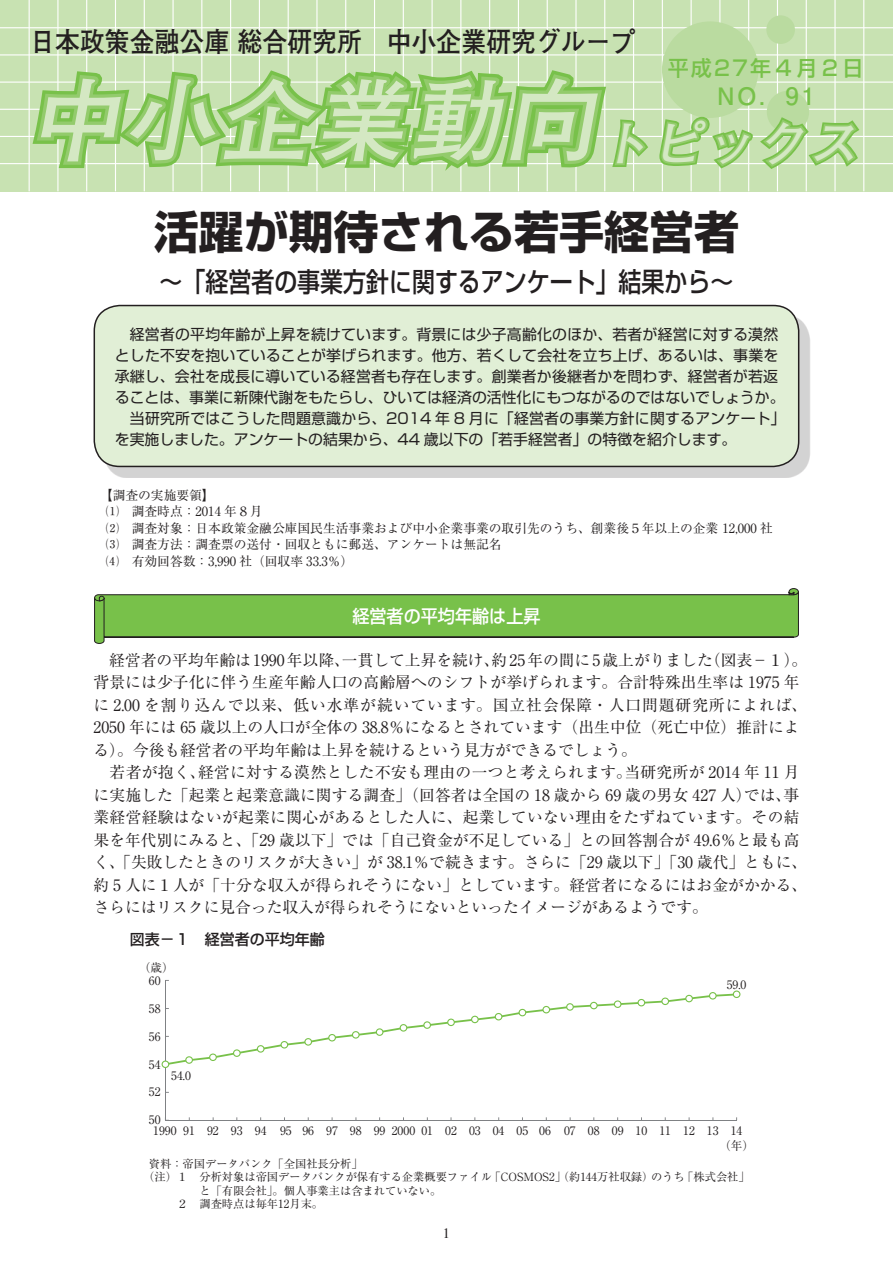
<style>
.page{position:relative;width:893px;height:1263px;background:#fff}
.page>*{position:absolute;margin:0;border:0;box-sizing:border-box;transform-origin:0 0}
.t1{font:italic 700 90.9px "Futo Go B101 Pro";color:#d4e8c3}
.t2{font:700 45px "Shin Go Pro";color:#231f20}
.t3{font:700 27.6px "Futo Go B101 Pro";color:#231f20;scale:.9 1}
.t4{font:500 27px "Shin Go Pro";color:#231f20;scale:.85 1}
.t5{font:700 24px "Futo Go B101 Pro";color:#78c14a}
.t6{font:500 21px "Shin Go Pro";letter-spacing:.1em;color:#78c14a}
.t7{font:500 18px "Shin Go Pro";color:#fff;scale:.95 1}
.t8{font:15.75px/22.5px "Ryumin Pro";letter-spacing:.01em;color:#231f20}
.t9{font:500 15px "Shin Go Pr 6";color:#231f20}
.t10{font:14.85px/21px "Shin Go Pro";letter-spacing:.015em;color:#231f20}
.t11{font:14.25px "Times";color:#231f20}
.t12{font:12.75px/16.5px "Ryumin Pro";color:#231f20}
.t13{font:11.7px "Ryumin Pro Regular 90 pv RKSJ H";color:#231f20}
.t14{font:11.25px "Ryumin Pro";color:#231f20}
</style>
<div class="page">
<div style="left:0;top:0;width:893px;height:191px;background:#c8e2b2"></div>
<hr style="left:29px;top:0;width:1px;height:191px;background:#fff">
<hr style="left:57px;top:0;width:1px;height:191px;background:#fff">
<hr style="left:86px;top:0;width:1px;height:191px;background:#fff">
<hr style="left:115px;top:0;width:1px;height:191px;background:#fff">
<hr style="left:144px;top:0;width:1px;height:191px;background:#fff">
<hr style="left:172px;top:0;width:2px;height:191px;background:#fff">
<hr style="left:201px;top:0;width:1px;height:191px;background:#fff">
<hr style="left:230px;top:0;width:1px;height:191px;background:#fff">
<hr style="left:259px;top:0;width:1px;height:191px;background:#fff">
<hr style="left:288px;top:0;width:1px;height:191px;background:#fff">
<hr style="left:316px;top:0;width:2px;height:191px;background:#fff">
<hr style="left:345px;top:0;width:1px;height:191px;background:#fff">
<hr style="left:374px;top:0;width:1px;height:191px;background:#fff">
<hr style="left:403px;top:0;width:1px;height:191px;background:#fff">
<hr style="left:432px;top:0;width:1px;height:191px;background:#fff">
<hr style="left:460px;top:0;width:1px;height:191px;background:#fff">
<hr style="left:489px;top:0;width:1px;height:191px;background:#fff">
<hr style="left:518px;top:0;width:1px;height:191px;background:#fff">
<hr style="left:547px;top:0;width:1px;height:191px;background:#fff">
<hr style="left:575px;top:0;width:2px;height:191px;background:#fff">
<hr style="left:604px;top:0;width:1px;height:191px;background:#fff">
<hr style="left:633px;top:0;width:1px;height:191px;background:#fff">
<hr style="left:662px;top:0;width:1px;height:191px;background:#fff">
<hr style="left:691px;top:0;width:1px;height:191px;background:#fff">
<hr style="left:719px;top:0;width:1px;height:191px;background:#fff">
<hr style="left:748px;top:0;width:1px;height:191px;background:#fff">
<hr style="left:777px;top:0;width:1px;height:191px;background:#fff">
<hr style="left:806px;top:0;width:1px;height:191px;background:#fff">
<hr style="left:834px;top:0;width:2px;height:191px;background:#fff">
<hr style="left:863px;top:0;width:1px;height:191px;background:#fff">
<hr style="left:0;top:27px;width:893px;height:1px;background:#fff">
<hr style="left:0;top:54px;width:893px;height:1px;background:#fff">
<hr style="left:0;top:82px;width:893px;height:1px;background:#fff">
<hr style="left:0;top:109px;width:893px;height:1px;background:#fff">
<hr style="left:0;top:136px;width:893px;height:1px;background:#fff">
<hr style="left:0;top:163px;width:893px;height:1px;background:#fff">
<div style="left:662px;top:21px;width:96px;height:97px;background:#badba0;border-radius:50%"></div>
<div style="left:766px;top:15px;width:29px;height:29px;background:#badba0;border-radius:50%"></div>
<svg style="left:20px;top:62px;width:851px;height:127px"></svg>
<svg style="left:94px;top:588px;width:705px;height:56px"></svg>
<div style="left:104px;top:315px;width:706px;height:163px;background:#231f20;opacity:.2"></div>
<div style="left:94px;top:305px;width:705px;height:161px;background:#e1efd6;border-radius:26px"></div>
<div style="left:94px;top:305px;width:705px;height:162px;border:2px solid #231f20;border-radius:26px"></div>
<hr style="left:165px;top:980px;width:1px;height:140px;background:#7f8184">
<hr style="left:165px;top:1120px;width:572px;height:1px;background:#7f8184">
<div style="left:162px;top:1061px;width:7px;height:6px;background:#fff;border-radius:50%"></div>
<div style="left:162px;top:1060px;width:7px;height:8px;border:1px solid #78c14a;border-radius:50%"></div>
<svg style="left:164px;top:993px;width:571px;height:72px"></svg>
<div style="left:661px;top:997px;width:8px;height:8px;border:1px solid #78c14a;border-radius:50%"></div>
<div style="left:686px;top:995px;width:6px;height:7px;background:#fff;border-radius:50%"></div>
<div style="left:685px;top:995px;width:8px;height:7px;border:1px solid #78c14a;border-radius:50%"></div>
<div style="left:709px;top:992px;width:7px;height:7px;background:#fff;border-radius:50%"></div>
<div style="left:709px;top:992px;width:8px;height:7px;border:1px solid #78c14a;border-radius:50%"></div>
<div style="left:733px;top:990px;width:7px;height:8px;border:1px solid #78c14a;border-radius:50%"></div>
<h3 class="t3" style="left:30px;top:19px;width:674px">日本政策金融公庫 総合研究所　中小企業研究グループ</h3>
<h3 class="t6" style="left:668px;top:51px;width:197px">平成27年４月２日</h3>
<h3 class="t5" style="left:717px;top:77px;width:100px">NO．91</h3>
<h1 class="t1" style="left:29px;top:48px;width:843px">中小企業動向<sub>トピックス</sub></h1>
<h2 class="t2" style="left:154px;top:196px;width:587px">活躍が期待される若手経営者</h2>
<h3 class="t4" style="left:160px;top:259px;width:677px">～「経営者の事業方針に関するアンケート」結果から～</h3>
<p class="t10" style="left:115px;top:322px;width:672px">　経営者の平均年齢が上昇を続けています。背景には少子高齢化のほか、若者が経営に対する漠然とした不安を抱いていることが挙げられます。他方、若くして会社を立ち上げ、あるいは、事業を承継し、会社を成長に導いている経営者も存在します。創業者か後継者かを問わず、経営者が若返ることは、事業に新陳代謝をもたらし、ひいては経済の活性化にもつながるのではないでしょうか。　当研究所ではこうした問題意識から、2014 年 8 月に「経営者の事業方針に関するアンケート」を実施しました。アンケートの結果から、44 歳以下の「若手経営者」の特徴を紹介します。</p>
<p class="t12" style="left:106px;top:486px;width:668px;text-indent:-6px">【調査の実施要領】<br>⑴　調査時点：2014 年８月<br>⑵　調査対象：日本政策金融公庫国民生活事業および中小企業事業の取引先のうち、創業後５年以上の企業 12,000 社<br>⑶　調査方法：調査票の送付・回収ともに郵送、アンケートは無記名<br>⑷　有効回答数：3,990 社（回収率 33.3％）</p>
<p class="t7" style="left:352px;top:601px;width:200px">経営者の平均年齢は上昇</p>
<p class="t8" style="left:94px;top:648px;width:715px">　経営者の平均年齢は1990年以降、一貫して上昇を続け、約25年の間に5歳上がりました（図表－１）。背景には少子化に伴う生産年齢人口の高齢層へのシフトが挙げられます。合計特殊出生率は 1975 年に 2.00 を割り込んで以来、低い水準が続いています。国立社会保障・人口問題研究所によれば、2050 年には 65 歳以上の人口が全体の 38.8％になるとされています（出生中位（死亡中位）推計による）。今後も経営者の平均年齢は上昇を続けるという見方ができるでしょう。<br>　若者が抱く、経営に対する漠然とした不安も理由の一つと考えられます。当研究所が 2014 年 11 月に実施した「起業と起業意識に関する調査」（回答者は全国の 18 歳から 69 歳の男女 427 人）では、事業経営経験はないが起業に関心があるとした人に、起業していない理由をたずねています。その結果を年代別にみると、「29 歳以下」では「自己資金が不足している」との回答割合が 49.6％と最も高く、「失敗したときのリスクが大きい」が 38.1％で続きます。さらに「29 歳以下」「30 歳代」ともに、約 5 人に１人が「十分な収入が得られそうにない」としています。経営者になるにはお金がかかる、さらにはリスクに見合った収入が得られそうにないといったイメージがあるようです。</p>
<p class="t9" style="left:115px;top:927px;width:211px">　図表－１　経営者の平均年齢</p>
<p class="t13" style="left:139px;top:959px;width:37px">（歳）</p>
<p class="t13" style="left:149px;top:971px;width:13px">60</p>
<p class="t13" style="left:149px;top:999px;width:13px">58</p>
<p class="t13" style="left:149px;top:1027px;width:13px">56</p>
<p class="t13" style="left:149px;top:1055px;width:13px">54</p>
<p class="t13" style="left:149px;top:1083px;width:13px">52</p>
<p class="t13" style="left:171px;top:1066px;width:21px">54.0</p>
<p class="t13" style="left:727px;top:975px;width:21px">59.0</p>
<p class="t13" style="left:149px;top:1111px;width:13px">50</p>
<p class="t13" style="left:153px;top:1121px;width:591px">1990 91 92 93 94 95 96 97 98 99 2000 01 02 03 04 05 06 07 08 09 10 11 12 13 14</p>
<p class="t13" style="left:719px;top:1137px;width:37px">（年）</p>
<p class="t14" style="left:149px;top:1154px;width:215px">資料：帝国データバンク「全国社長分析」</p>
<p class="t14" style="left:143px;top:1168px;width:608px">（注）１　分析対象は帝国データバンクが保有する企業概要ファイル「COSMOS2」（約144万社収録）のうち「株式会社」</p>
<p class="t14" style="left:199px;top:1181px;width:243px">と「有限会社」。個人事業主は含まれていない。</p>
<p class="t14" style="left:149px;top:1195px;width:176px">　　 ２　調査時点は毎年12月末。</p>
<p class="t11" style="left:443px;top:1220px;width:9px">1</p>
</div>
